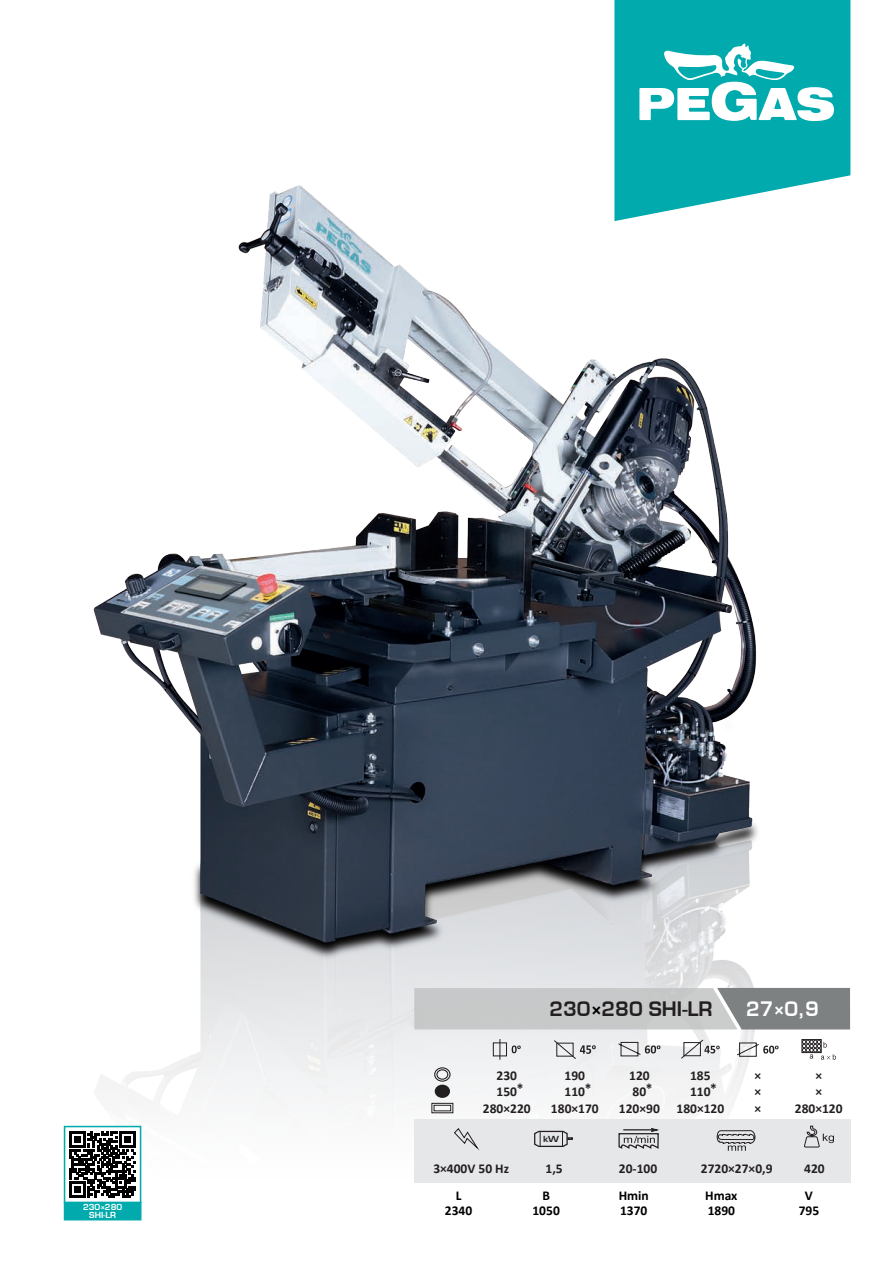
<style>
.page{position:relative;width:893px;height:1263px;background:#fff}
.page>*{position:absolute;margin:0;border:0;box-sizing:border-box;transform-origin:0 0}
.t1{font:19.5px "Euromode CE Bold";color:#231f20}
.Normální{font:19.5px "Euromode CE Bold";color:#fff}
.Normální-2{font:700 13.5px "Calibri";color:#231f20}
.Normální-3{font:700 13.5px "Calibri";color:#000001}
.t2{font:8.25px "Euromode CE Bold";color:#fff}
.t3{font:8.25px "Euromode CE Bold";color:#231f20;scale:1.2 1}
.s1{color:#000001}
</style>
<div class="page">
<div style="left:614px;top:0;width:236px;height:180px;background:#00aaad"></div>
<svg style="left:639px;top:43px;width:195px;height:78px"></svg>
<img style="left:63px;top:172px;width:767px;height:1049px">
<div style="left:65px;top:1126px;width:76px;height:76px;background:#fff"></div>
<svg style="left:69px;top:1131px;width:67px;height:66px"></svg>
<div style="left:64px;top:1126px;width:77px;height:77px;border:2px solid #00aaad"></div>
<div style="left:64px;top:1202px;width:77px;height:18px;background:#00aaad"></div>
<div style="left:414px;top:1119px;width:436px;height:63px;background:#e6e7e9"></div>
<svg style="left:716px;top:1130px;width:40px;height:21px"></svg>
<svg style="left:618px;top:1128px;width:41px;height:21px"></svg>
<svg style="left:534px;top:1130px;width:39px;height:17px"></svg>
<svg style="left:454px;top:1128px;width:26px;height:23px"></svg>
<svg style="left:804px;top:1125px;width:30px;height:23px"></svg>
<svg style="left:414px;top:988px;width:436px;height:41px;background:#b3b6b6"></svg>
<div style="left:493px;top:1042px;width:14px;height:14px;border:1px solid #231f20"></div>
<svg style="left:500px;top:1039px;width:1px;height:21px"></svg>
<svg style="left:512px;top:1045px;width:9px;height:8px"></svg>
<svg style="left:553px;top:1039px;width:43px;height:21px"></svg>
<svg style="left:617px;top:1041px;width:43px;height:16px"></svg>
<svg style="left:680px;top:1039px;width:40px;height:20px"></svg>
<svg style="left:736px;top:1042px;width:43px;height:15px"></svg>
<div style="left:802px;top:1039px;width:20px;height:14px;border:1px solid #231f20"></div>
<svg style="left:802px;top:1040px;width:34px;height:20px"></svg>
<svg style="left:434px;top:1067px;width:17px;height:15px"></svg>
<div style="left:435px;top:1085px;width:15px;height:13px;background:#231f20;border-radius:50%"></div>
<svg style="left:431px;top:1102px;width:23px;height:12px"></svg>
<p class="t2" style="left:83px;top:1202px;width:41px">230×280</p>
<p class="t2" style="left:89px;top:1210px;width:28px">SHI-LR</p>
<p class="t1" style="left:549px;top:997px;width:165px">230<span class="s1">×</span>280 SHI-LR</p>
<p class="Normální" style="left:746px;top:997px;width:74px">27×0,9</p>
<p class="Normální-2" style="left:497px;top:1065px;width:22px">230</p>
<p class="Normální-2" style="left:565px;top:1065px;width:22px">190</p>
<p class="Normální-2" style="left:629px;top:1065px;width:22px">120</p>
<p class="Normální-2" style="left:690px;top:1065px;width:22px">185</p>
<p class="Normální-2" style="left:754px;top:1065px;width:8px">×</p>
<p class="Normální-2" style="left:815px;top:1065px;width:8px">×</p>
<p class="Normální-2" style="left:497px;top:1082px;width:22px">150</p>
<p class="Normální-2" style="left:565px;top:1082px;width:22px">110</p>
<p class="Normální-2" style="left:633px;top:1082px;width:15px">80</p>
<p class="Normální-2" style="left:690px;top:1082px;width:22px">110</p>
<p class="Normální-2" style="left:754px;top:1082px;width:8px">×</p>
<p class="Normální-2" style="left:815px;top:1082px;width:8px">×</p>
<p class="Normální-2" style="left:483px;top:1099px;width:49px">280×220</p>
<p class="Normální-2" style="left:551px;top:1099px;width:49px">180×170</p>
<p class="Normální-2" style="left:619px;top:1099px;width:42px">120×90</p>
<p class="Normální-2" style="left:676px;top:1099px;width:49px">180×120</p>
<p class="Normální-2" style="left:754px;top:1099px;width:8px">×</p>
<p class="Normální-2" style="left:795px;top:1099px;width:49px">280×120</p>
<p class="Normální-2" style="left:517px;top:1079px;width:8px">*</p>
<p class="Normální-2" style="left:585px;top:1079px;width:8px">*</p>
<p class="Normální-2" style="left:646px;top:1079px;width:8px">*</p>
<p class="Normální-2" style="left:710px;top:1079px;width:8px">*</p>
<p class="t3" style="left:543px;top:1134px;width:15px">kW</p>
<p class="Normální-2" style="left:433px;top:1158px;width:77px">3×400V 50 Hz</p>
<p class="Normální-2" style="left:546px;top:1158px;width:19px">1,5</p>
<p class="Normální-2" style="left:619px;top:1158px;width:40px">20-100</p>
<p class="Normální-2" style="left:701px;top:1158px;width:73px">2720×27×0,9</p>
<p class="Normální-2" style="left:804px;top:1158px;width:22px">420</p>
<p class="Normální-3" style="left:456px;top:1186px;width:7px">L</p>
<p class="Normální-3" style="left:542px;top:1186px;width:9px">B</p>
<p class="Normální-3" style="left:619px;top:1186px;width:32px">Hmin</p>
<p class="Normální-3" style="left:705px;top:1186px;width:34px">Hmax</p>
<p class="Normální-3" style="left:805px;top:1186px;width:9px">V</p>
<p class="Normální-3" style="left:445px;top:1201px;width:29px">2340</p>
<p class="Normální-3" style="left:532px;top:1201px;width:29px">1050</p>
<p class="Normální-3" style="left:620px;top:1201px;width:29px">1370</p>
<p class="Normální-3" style="left:708px;top:1201px;width:29px">1890</p>
<p class="Normální-3" style="left:799px;top:1201px;width:22px">795</p>
</div>
